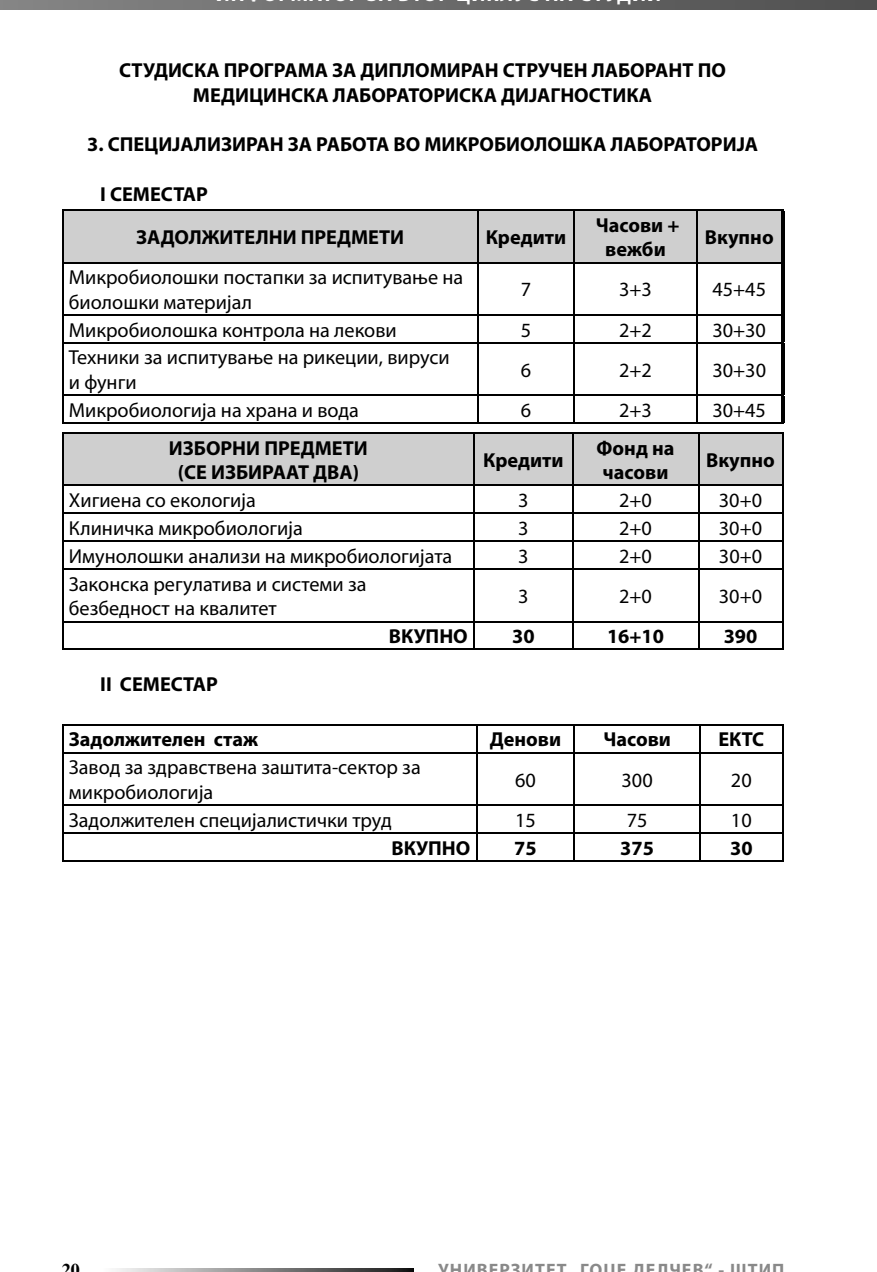
<style>
.page{position:relative;width:877px;height:1272px;background:#fff}
.page>*{position:absolute;margin:0;border:0;box-sizing:border-box;transform-origin:0 0}
.t1{font:20.25px/24.3px "Myriad Pro";color:#000}
.t2{font:700 20.25px/24.3px "Myriad Pro";color:#000;text-align:center}
.t3{font:700 18px "Myriad Pro";letter-spacing:.06em;color:#898989}
.t4{font:700 18px "Times";color:#000}
</style>
<div class="page">
<svg style="left:0;top:0;width:876px;height:10px;background:#6a6a6a"></svg>
<svg style="left:116px;top:1269px;width:297px;height:3px"></svg>
<div style="left:63px;top:210px;width:721px;height:53px;background:#cfcfcf"></div>
<hr style="left:783px;top:263px;width:1px;height:51px;background:#000">
<svg style="left:781px;top:314px;width:3px;height:29px"></svg>
<hr style="left:783px;top:343px;width:1px;height:52px;background:#000">
<svg style="left:781px;top:395px;width:3px;height:29px"></svg>
<hr style="left:62px;top:211px;width:1px;height:51px;background:#000">
<hr style="left:62px;top:263px;width:1px;height:51px;background:#000">
<svg style="left:62px;top:315px;width:1px;height:27px"></svg>
<hr style="left:62px;top:343px;width:1px;height:52px;background:#000">
<svg style="left:62px;top:396px;width:1px;height:26px"></svg>
<hr style="left:62px;top:210px;width:719px;height:1px;background:#000">
<hr style="left:477px;top:211px;width:1px;height:51px;background:#000">
<hr style="left:573px;top:211px;width:1px;height:51px;background:#000">
<hr style="left:696px;top:211px;width:1px;height:51px;background:#000">
<hr style="left:780px;top:211px;width:2px;height:51px;background:#000">
<hr style="left:477px;top:263px;width:1px;height:51px;background:#000">
<hr style="left:573px;top:263px;width:1px;height:51px;background:#000">
<hr style="left:696px;top:263px;width:1px;height:51px;background:#000">
<hr style="left:780px;top:263px;width:2px;height:51px;background:#000">
<svg style="left:477px;top:315px;width:1px;height:27px"></svg>
<svg style="left:573px;top:315px;width:1px;height:27px"></svg>
<svg style="left:696px;top:315px;width:1px;height:27px"></svg>
<hr style="left:780px;top:315px;width:2px;height:27px;background:#000">
<hr style="left:477px;top:343px;width:1px;height:52px;background:#000">
<hr style="left:573px;top:343px;width:1px;height:52px;background:#000">
<hr style="left:696px;top:343px;width:1px;height:52px;background:#000">
<hr style="left:780px;top:343px;width:2px;height:52px;background:#000">
<svg style="left:477px;top:396px;width:1px;height:26px"></svg>
<svg style="left:573px;top:396px;width:1px;height:26px"></svg>
<svg style="left:696px;top:396px;width:1px;height:26px"></svg>
<hr style="left:780px;top:396px;width:2px;height:26px;background:#000">
<hr style="left:62px;top:262px;width:719px;height:1px;background:#000">
<hr style="left:62px;top:314px;width:719px;height:1px;background:#000">
<hr style="left:62px;top:342px;width:719px;height:1px;background:#000">
<hr style="left:62px;top:395px;width:719px;height:1px;background:#000">
<hr style="left:62px;top:422px;width:719px;height:2px;background:#000">
<hr style="left:62px;top:569px;width:721px;height:1px;background:#000">
<hr style="left:62px;top:621px;width:721px;height:1px;background:#000">
<hr style="left:62px;top:649px;width:721px;height:1px;background:#000">
<hr style="left:62px;top:570px;width:1px;height:51px;background:#000">
<svg style="left:62px;top:622px;width:1px;height:27px"></svg>
<svg style="left:62px;top:433px;width:721px;height:136px"></svg>
<hr style="left:473px;top:570px;width:1px;height:51px;background:#000">
<hr style="left:572px;top:570px;width:1px;height:51px;background:#000">
<hr style="left:698px;top:570px;width:1px;height:51px;background:#000">
<hr style="left:782px;top:570px;width:1px;height:51px;background:#000">
<svg style="left:473px;top:622px;width:1px;height:27px"></svg>
<svg style="left:572px;top:622px;width:1px;height:27px"></svg>
<svg style="left:698px;top:622px;width:1px;height:27px"></svg>
<svg style="left:782px;top:622px;width:1px;height:27px"></svg>
<hr style="left:62px;top:724px;width:721px;height:1px;background:#000">
<hr style="left:62px;top:752px;width:721px;height:1px;background:#000">
<hr style="left:62px;top:804px;width:721px;height:2px;background:#000">
<hr style="left:62px;top:832px;width:721px;height:1px;background:#000">
<hr style="left:62px;top:860px;width:721px;height:1px;background:#000">
<svg style="left:62px;top:725px;width:1px;height:27px"></svg>
<svg style="left:476px;top:725px;width:1px;height:27px"></svg>
<svg style="left:573px;top:725px;width:1px;height:27px"></svg>
<svg style="left:699px;top:725px;width:1px;height:27px"></svg>
<svg style="left:782px;top:725px;width:1px;height:27px"></svg>
<hr style="left:62px;top:753px;width:1px;height:51px;background:#000">
<hr style="left:476px;top:753px;width:1px;height:51px;background:#000">
<hr style="left:573px;top:753px;width:1px;height:51px;background:#000">
<hr style="left:699px;top:753px;width:1px;height:51px;background:#000">
<hr style="left:782px;top:753px;width:1px;height:51px;background:#000">
<svg style="left:62px;top:806px;width:1px;height:54px"></svg>
<svg style="left:476px;top:806px;width:1px;height:54px"></svg>
<svg style="left:573px;top:806px;width:1px;height:54px"></svg>
<svg style="left:699px;top:806px;width:1px;height:54px"></svg>
<svg style="left:782px;top:806px;width:1px;height:54px"></svg>
<p class="t2" style="left:119px;top:59px;width:608px">СТУДИСКА ПРОГРАМА ЗА ДИПЛОМИРАН СТРУЧЕН ЛАБОРАНТ ПО<br>МЕДИЦИНСКА ЛАБОРАТОРИСКА ДИЈАГНОСТИКА</p>
<p class="t2" style="left:87px;top:134px;width:672px">3. СПЕЦИЈАЛИЗИРАН ЗА РАБОТА ВО МИКРОБИОЛОШКА ЛАБОРАТОРИЈА</p>
<p class="t2" style="left:136px;top:174px;width:269px;line-height:43.2px;text-align:left;text-indent:-36px">I СЕМЕСТАР<br>ЗАДОЛЖИТЕЛНИ ПРЕДМЕТИ</p>
<p class="t2" style="left:595px;top:214px;width:85px">Часови + вежби</p>
<p class="t2" style="left:704px;top:227px;width:70px">Вкупно</p>
<p class="t2" style="left:485px;top:227px;width:82px">Кредити</p>
<p class="t1" style="left:69px;top:267px;width:396px">Микробиолошки постапки за испитување на биолошки материјал</p>
<p class="t1" style="left:521px;top:279px;width:12px">7</p>
<p class="t1" style="left:619px;top:279px;width:34px">3+3</p>
<p class="t1" style="left:712px;top:279px;width:55px">45+45</p>
<p class="t1" style="left:69px;top:319px;width:329px">Микробиолошка контрола на лекови</p>
<p class="t1" style="left:521px;top:319px;width:12px">5</p>
<p class="t1" style="left:619px;top:319px;width:34px">2+2</p>
<p class="t1" style="left:712px;top:319px;width:55px">30+30</p>
<p class="t1" style="left:69px;top:347px;width:382px">Техники за испитување на рикеции, вируси и фунги</p>
<p class="t1" style="left:521px;top:359px;width:12px">6</p>
<p class="t1" style="left:619px;top:359px;width:34px">2+2</p>
<p class="t1" style="left:712px;top:359px;width:55px">30+30</p>
<p class="t1" style="left:69px;top:399px;width:291px">Микробиологија на храна и вода</p>
<p class="t1" style="left:521px;top:399px;width:12px">6</p>
<p class="t1" style="left:619px;top:399px;width:34px">2+3</p>
<p class="t1" style="left:712px;top:399px;width:55px">30+45</p>
<p class="t2" style="left:169px;top:437px;width:200px">ИЗБОРНИ ПРЕДМЕТИ (СЕ ИЗБИРААТ ДВА)</p>
<p class="t2" style="left:596px;top:437px;width:79px;text-align:left">Фонд на часови</p>
<p class="t2" style="left:706px;top:449px;width:70px">Вкупно</p>
<p class="t2" style="left:483px;top:449px;width:82px">Кредити</p>
<p class="t1" style="left:69px;top:489px;width:188px">Хигиена со екологија</p>
<p class="t1" style="left:518px;top:489px;width:12px">3</p>
<p class="t1" style="left:619px;top:489px;width:34px">2+0</p>
<p class="t1" style="left:718px;top:489px;width:45px">30+0</p>
<p class="t1" style="left:69px;top:517px;width:235px">Клиничка микробиологија</p>
<p class="t1" style="left:518px;top:517px;width:12px">3</p>
<p class="t1" style="left:619px;top:517px;width:34px">2+0</p>
<p class="t1" style="left:718px;top:517px;width:45px">30+0</p>
<p class="t1" style="left:69px;top:545px;width:385px">Имунолошки анализи на микробиологијата</p>
<p class="t1" style="left:518px;top:545px;width:12px">3</p>
<p class="t1" style="left:619px;top:545px;width:34px">2+0</p>
<p class="t1" style="left:718px;top:545px;width:45px">30+0</p>
<p class="t1" style="left:69px;top:573px;width:299px">Законска регулатива и системи за безбедност на квалитет</p>
<p class="t1" style="left:518px;top:585px;width:12px">3</p>
<p class="t1" style="left:619px;top:585px;width:34px">2+0</p>
<p class="t1" style="left:718px;top:585px;width:45px">30+0</p>
<p class="t2" style="left:100px;top:673px;width:119px">II СЕМЕСТАР</p>
<p class="t2" style="left:389px;top:625px;width:80px">ВКУПНО</p>
<p class="t2" style="left:512px;top:625px;width:24px">30</p>
<p class="t2" style="left:607px;top:625px;width:59px">16+10</p>
<p class="t2" style="left:723px;top:625px;width:35px">390</p>
<p class="t2" style="left:69px;top:729px;width:190px">Задолжителен стаж</p>
<p class="t2" style="left:490px;top:729px;width:73px">Денови</p>
<p class="t2" style="left:603px;top:729px;width:69px">Часови</p>
<p class="t2" style="left:718px;top:729px;width:47px">ЕКТС</p>
<p class="t1" style="left:69px;top:757px;width:353px">Завод за здравствена заштита-сектор за микробиологија</p>
<p class="t1" style="left:515px;top:769px;width:22px">60</p>
<p class="t1" style="left:621px;top:769px;width:33px">300</p>
<p class="t1" style="left:731px;top:769px;width:22px">20</p>
<p class="t1" style="left:69px;top:809px;width:324px">Задолжителен специјалистички труд</p>
<p class="t1" style="left:515px;top:809px;width:22px">15</p>
<p class="t1" style="left:626px;top:809px;width:22px">75</p>
<p class="t1" style="left:731px;top:809px;width:22px">10</p>
<p class="t2" style="left:391px;top:837px;width:80px">ВКУПНО</p>
<p class="t2" style="left:514px;top:837px;width:24px">75</p>
<p class="t2" style="left:620px;top:837px;width:35px">375</p>
<p class="t2" style="left:730px;top:837px;width:24px">30</p>
<p class="t4" style="left:62px;top:1262px;width:19px">20</p>
<p class="t3" style="left:438px;top:1263px;width:347px">УНИВЕРЗИТЕТ ГОЦЕ ДЕЛЧЕВ“ - ШТИП</p>
</div>
